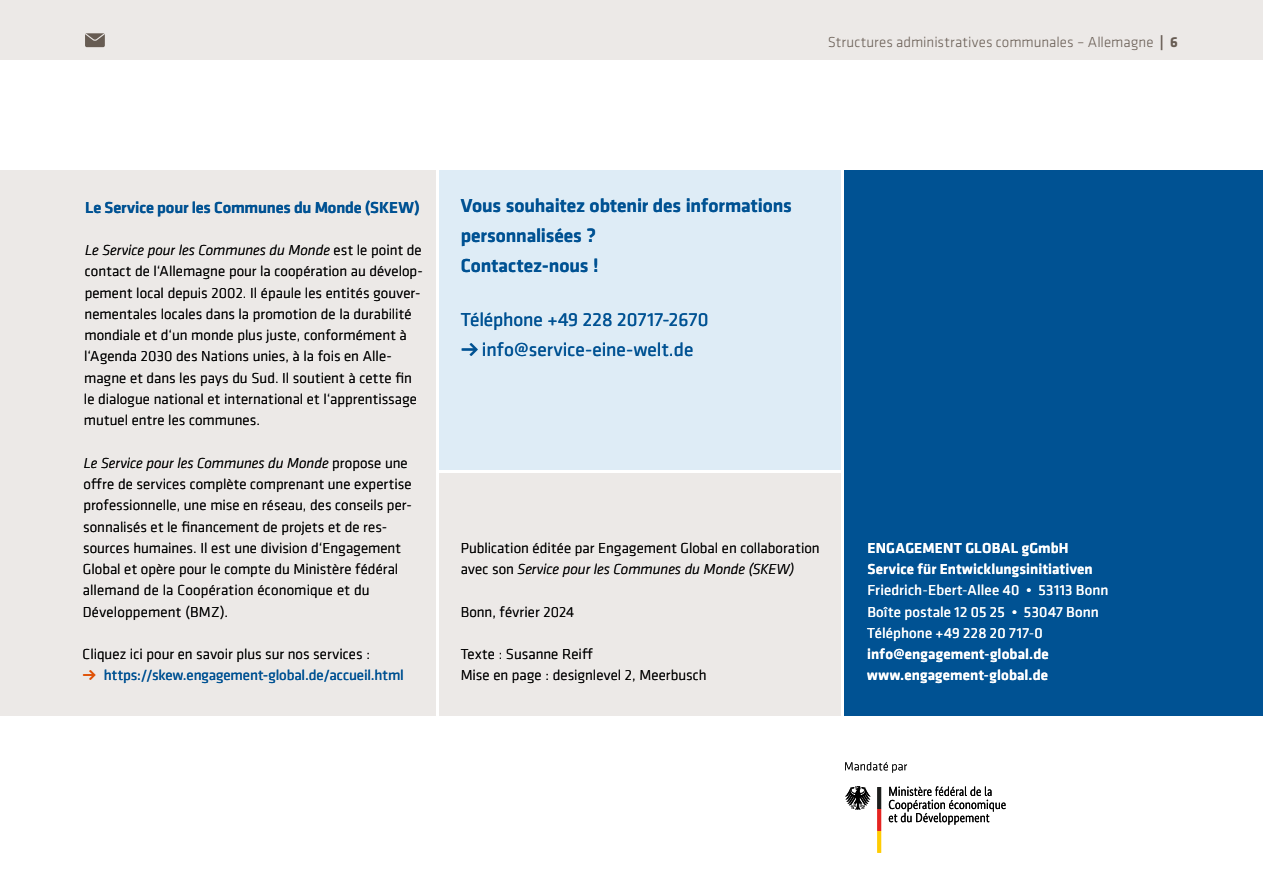
<style>
.page{position:relative;width:1263px;height:893px;background:#fff}
.page>*{position:absolute;margin:0;border:0;box-sizing:border-box;transform-origin:0 0}
.t1{font:500 19.5px/30px "Klavika";letter-spacing:-.005em;color:#005293}
.t2{font:19.5px "Klavika";color:#005293}
.t3{font:500 16.5px "Klavika";letter-spacing:-.01em;color:#005293}
.t4{font:300 15px/21.3px "Klavika";color:#000}
.t5{font:500 15px/21.3px "Klavika";letter-spacing:.01em;color:#fff}
.t6{font:15px/21.3px "Klavika";letter-spacing:.01em;color:#fff}
.t7{font:300 15px "Klavika";color:#675c53}
.t8{font:15px "Klavika";letter-spacing:-.005em;color:#005293}
.s1{font-weight:700}
.s2{font-style:italic}
.s3{font-weight:700;color:#e05206}
</style>
<div class="page">
<div style="left:0;top:0;width:1263px;height:60px;background:#ece9e7"></div>
<div style="left:85px;top:33px;width:20px;height:14px;background:#675c53;border-radius:2px"></div>
<svg style="left:85px;top:33px;width:20px;height:9px"></svg>
<svg style="left:845px;top:762px;width:62px;height:11px"></svg>
<svg style="left:889px;top:786px;width:117px;height:39px"></svg>
<svg style="left:845px;top:786px;width:26px;height:24px"></svg>
<svg style="left:877px;top:787px;width:4px;height:66px"></svg>
<div style="left:0;top:170px;width:435px;height:546px;background:#ece9e7"></div>
<div style="left:845px;top:170px;width:418px;height:546px;background:#005293"></div>
<div style="left:439px;top:473px;width:401px;height:243px;background:#ece9e7"></div>
<div style="left:439px;top:170px;width:401px;height:299px;background:#deecf6"></div>
<p class="t7" style="left:828px;top:34px;width:351px">Structures administratives communales – Allemagne <span class="s1">| 6</span></p>
<p class="t3" style="left:85px;top:198px;width:336px">L e Service pou r le s Communes d u Mond e (SKEW)</p>
<p class="t4" style="left:84px;top:240px;width:341px"><span class="s2">Le Service pour les Communes du Monde</span> est le point de contact de l‘Allemagne pour la coopération au dévelop&shy;pement local depuis 2002. Il épaule les entités gouver&shy;nementales locales dans la promotion de la durabilité mondiale et d‘un monde plus juste, conformément à l‘Agenda 2030 des Nations unies, à la fois en Alle&shy;magne et dans les pays du Sud. Il soutient à cette fn le dialogue national et international et l‘apprentissage mutuel entre les communes.</p>
<p class="t4" style="left:83px;top:452px;width:331px"><span class="s2">Le Service pour les Communes du Monde</span> propose une ofre de services complète comprenant une expertise professionnelle, une mise en réseau, des conseils per&shy;sonnalisés et le fnancement de projets et de res&shy;sources humaines. Il est une division d‘Engagement Global et opère pour le compte du Ministère fédéral allemand de la Coopération économique et du Développement (BMZ).</p>
<p class="t4" style="left:83px;top:644px;width:289px">Cliquez ici pour en savoir plus sur nos services :</p>
<p class="t8" style="left:83px;top:667px;width:323px"><span class="s3">•</span> https://skew.engagement-global.de/accueil.html</p>
<h1 class="t1" style="left:461px;top:191px;width:333px">Vous souhaitez obtenir des informations personnalisées ?<br>Contactez-nous !</h1>
<h1 class="t2" style="left:461px;top:309px;width:249px">Téléphone +49 228 20717-2670</h1>
<h1 class="t2" style="left:461px;top:339px;width:234px"><span class="s1">•</span> info@service-eine-welt.de</h1>
<p class="t4" style="left:461px;top:537px;width:361px">Publication éditée par Engagement Global en collaboration avec son <span class="s2">Service pour les Communes du Monde (SKEW)</span></p>
<p class="t4" style="left:461px;top:601px;width:115px">Bonn, février 2024</p>
<p class="t4" style="left:461px;top:644px;width:248px">Texte : Susanne Reif<br>Mise en page : designlevel 2, Meerbusch</p>
<p class="t5" style="left:867px;top:537px;width:227px">ENGAGEMENT GLOBAL gGmbH<br>Service für Entwicklungsinitiative n</p>
<p class="t6" style="left:867px;top:580px;width:243px">Friedrich-Eber t-Allee 4 0 • 53113 Bon n<br>Boîte postale 12 05 2 5 • 53047 Bon n<br>Téléphone +49 22 8 2 0 717 -0</p>
<p class="t5" style="left:867px;top:644px;width:183px">info@engagemen t-global.de www.engagemen t-global.de</p>
</div>
